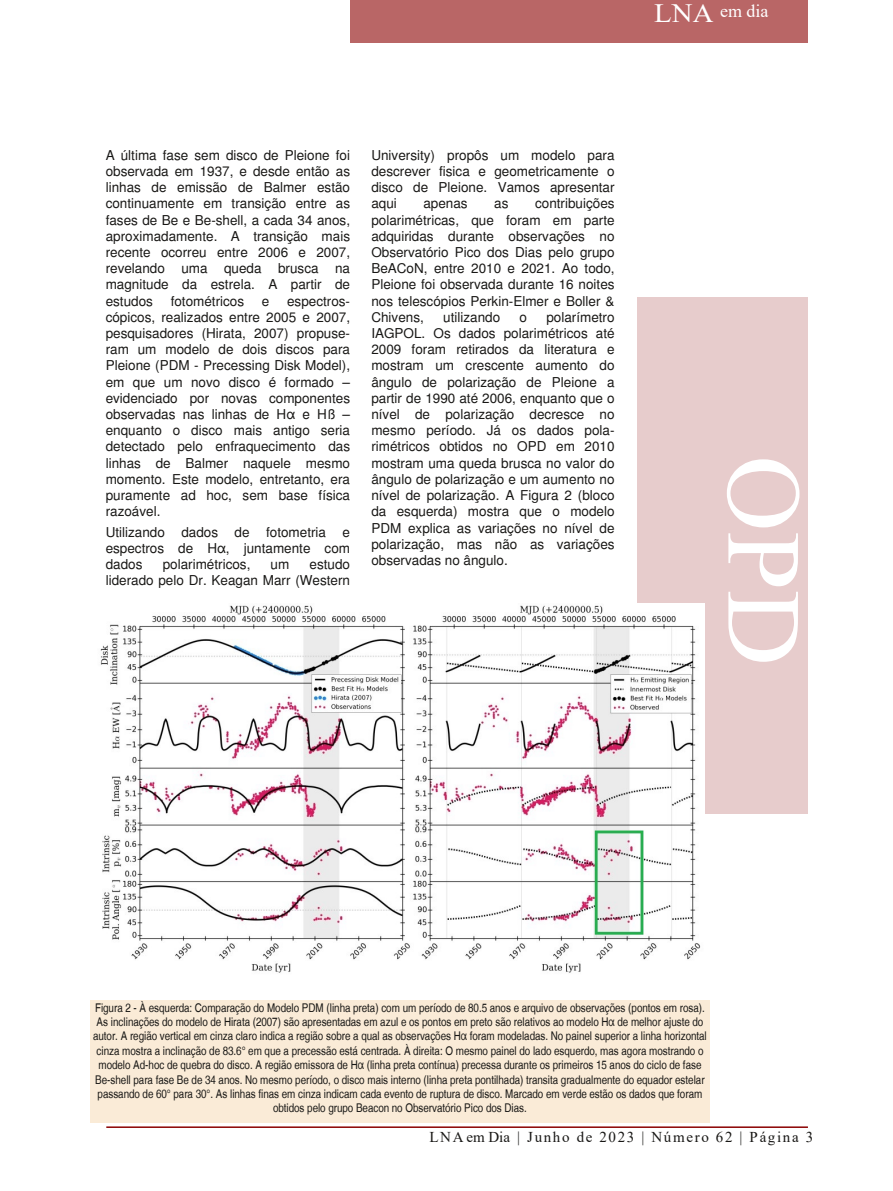
<style>
.page{position:relative;width:893px;height:1191px;background:#fff}
.page>*{position:absolute;margin:0;border:0;box-sizing:border-box;transform-origin:0 0}
.t1{font:105px "Times New Roman";color:#fff}
.t2{font:26.4px "Times New Roman";color:#fff;scale:1.09 1}
.t3{font:18px "Times New Roman";color:#fff}
.t4{font:15px "Times New Roman";letter-spacing:.11em;color:#181715}
.t5{font:13.5px/16.2px "Nimbus San L";color:#181715;text-align:justify}
.t6{font:condensed 12px/14.4px "Nimbus San L";letter-spacing:-.005em;color:#181715;text-align:center}
</style>
<div class="page">
<div style="left:351px;top:0;width:457px;height:43px;background:#b96666"></div>
<div style="left:638px;top:298px;width:170px;height:516px;background:#e7cccc"></div>
<hr style="left:106px;top:1126px;width:702px;height:2px;background:#8b0000">
<div style="left:91px;top:1000px;width:619px;height:122px;background:#faebd7"></div>
<img style="left:100px;top:604px;width:605px;height:369px">
<h2 class="t2" style="left:654px;top:-5px;width:56px">LNA</h2>
<h3 class="t3" style="left:720px;top:-2px;width:50px">em dia</h3>
<p class="t5" style="left:106px;top:147px;width:246px">A última fase sem disco de Pleione foi observada em 1937, e desde então as linhas de emissão de Balmer estão continuamente em transição entre as fases de Be e Be-shell, a cada 34 anos, aproximadamente. A transição mais recente ocorreu entre 2006 e 2007, revelando uma queda brusca na magnitude da estrela. A partir de estudos</p>
<p class="t5" style="left:171px;top:293px;width:75px">fotométricos</p>
<p class="t5" style="left:262px;top:293px;width:9px">e</p>
<p class="t5" style="left:106px;top:293px;width:246px;text-indent:181px">espectros&shy;cópicos, realizados entre 2005 e 2007, pesquisadores (Hirata, 2007) propuse&shy;ram um modelo de dois discos para Pleione (PDM - Precessing Disk Model), em que um novo disco é formado – evidenciado por novas componentes observadas nas linhas de Hα e Hß – enquanto o disco mais antigo seria detectado pelo enfraquecimento das linhas de Balmer naquele mesmo momento. Este modelo, entretanto, era puramente ad hoc, sem base física razoável.</p>
<p class="t5" style="left:106px;top:524px;width:246px">Utilizando dados de fotometria e espectros de Hα, juntamente com dados</p>
<p class="t5" style="left:163px;top:556px;width:89px">polarimétricos,</p>
<p class="t5" style="left:271px;top:556px;width:20px">um</p>
<p class="t5" style="left:106px;top:556px;width:246px;text-align:right">estudo<br>liderado pelo Dr. Keagan Marr (Western</p>
<p class="t5" style="left:371px;top:147px;width:245px">University) propôs um modelo para descrever fisica e geometricamente o disco de Pleione. Vamos apresentar aqui</p>
<p class="t5" style="left:371px;top:195px;width:245px;text-indent:164px">contribuições polarimétricas, que foram em parte adquiridas durante observações no Observatório Pico dos Dias pelo grupo BeACoN, entre 2010 e 2021. Ao todo, Pleione foi observada durante 16 noites nos telescópios Perkin-Elmer e Boller &amp; Chivens,</p>
<p class="t5" style="left:423px;top:195px;width:46px">apenas</p>
<p class="t5" style="left:494px;top:195px;width:16px">as</p>
<p class="t5" style="left:371px;top:309px;width:245px;text-indent:175px">polarímetro IAGPOL. Os dados polarimétricos até 2009 foram retirados da literatura e mostram um crescente aumento do ângulo de polarização de Pleione a partir de 1990 até 2006, enquanto que o nível de polarização decresce no mesmo período. Já os dados pola&shy;rimétricos obtidos no OPD em 2010 mostram uma queda brusca no valor do ângulo de polarização e um aumento no nível de polarização. A Figura 2 (bloco da esquerda) mostra que o modelo PDM explica as variações no nível de polarização, mas não as variações observadas no ângulo.</p>
<p class="t5" style="left:443px;top:309px;width:59px">utilizando</p>
<p class="t5" style="left:519px;top:309px;width:9px">o</p>
<h1 class="t1" style="left:837px;top:455px;width:212px;rotate:90deg">OPD</h1>
<p class="t6" style="left:93px;top:1000px;width:615px">Figura 2 - À esquerda: Comparação do Modelo PDM (linha preta) com um período de 80.5 anos e arquivo de observações (pontos em rosa).<br>As inclinações do modelo de Hirata (2007) são apresentadas em azul e os pontos em preto são relativos ao modelo Hα de melhor ajuste do autor. A região vertical em cinza claro indica a região sobre a qual as observações Hα foram modeladas. No painel superior a linha horizontal cinza mostra a inclinação de 83.6° em que a precessão está centrada. À direita: O mesmo painel do lado esquerdo, mas agora mostrando o modelo Ad-hoc de quebra do disco. A região emissora de Hα (linha preta contínua) precessa durante os primeiros 15 anos do ciclo de fase Be-shell para fase Be de 34 anos. No mesmo período, o disco mais interno (linha preta pontilhada) transita gradualmente do equador estelar passando de 60° para 30°. As linhas finas em cinza indicam cada evento de ruptura de disco. Marcado em verde estão os dados que foram obtidos pelo grupo Beacon no Observatório Pico dos Dias.</p>
<p class="t4" style="left:429px;top:1126px;width:385px">LNA em Dia | Junho de 2023 | Número 62 | Página 3</p>
</div>
